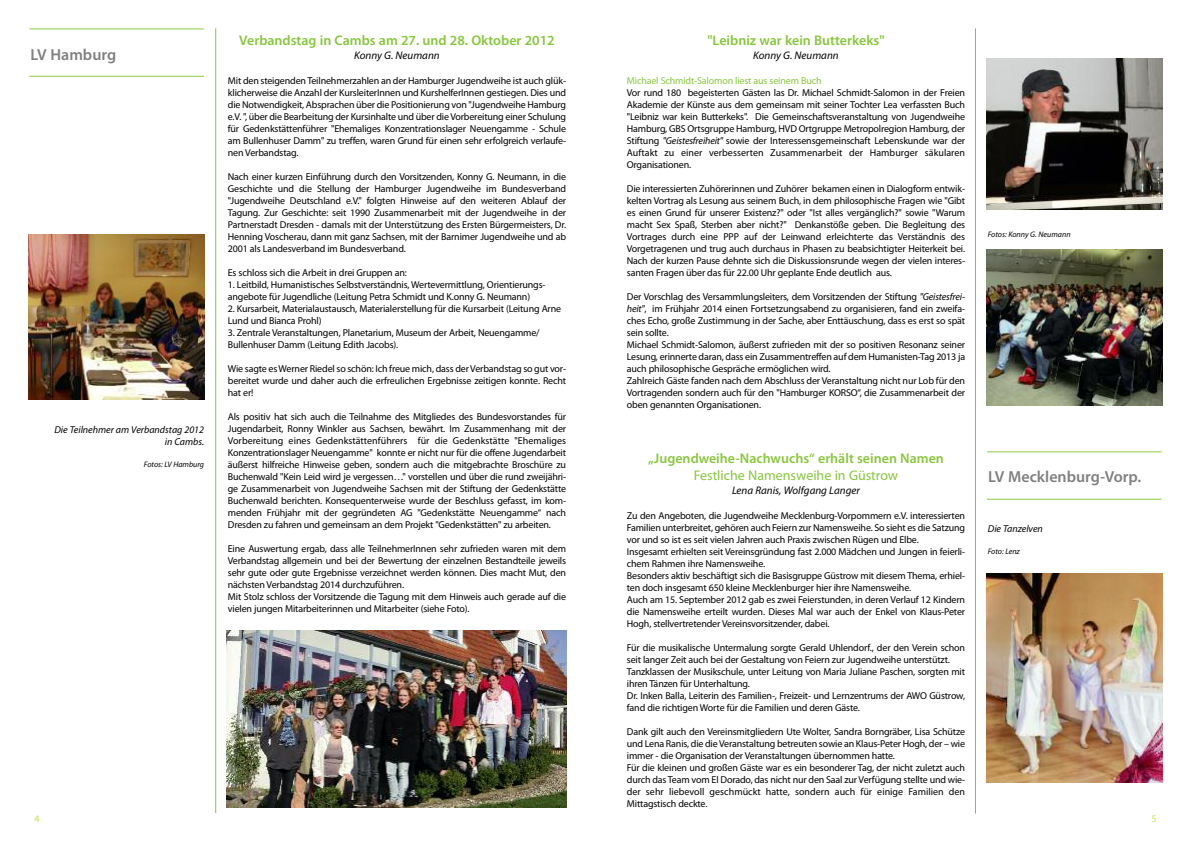
<style>
.page{position:relative;width:1191px;height:842px;background:#fff}
.page>*{position:absolute;margin:0;border:0;box-sizing:border-box;transform-origin:0 0}
.t1{font:600 16px "Myriad Pro";color:#808080}
.t2{font:600 14px "Myriad Pro";color:#88c63e}
.t3{font:14px "Myriad Pro";color:#88c63e}
.t4{font:italic 11px "Myriad Pro";color:#000}
.t5{font:10px/12px "Myriad Pro";letter-spacing:-.015em;color:#000}
.t6{font:italic 10px/12px "Myriad Pro";color:#000;text-align:right}
.t7{font:10px "Myriad Pro";letter-spacing:-.015em;color:#88c63e}
.t8{font:10px "Myriad Pro";color:#c0e845}
.t9{font:italic 8px "Myriad Pro";color:#000}
.s1{font-style:italic}
</style>
<div class="page">
<hr style="left:215px;top:28px;width:1px;height:785px;background:#88c63e">
<hr style="left:975px;top:28px;width:1px;height:786px;background:#88c63e">
<img style="left:986px;top:58px;width:176px;height:152px">
<img style="left:28px;top:234px;width:176px;height:165px">
<img style="left:227px;top:630px;width:340px;height:177px">
<img style="left:986px;top:250px;width:176px;height:156px">
<hr style="left:29px;top:29px;width:175px;height:1px;background:#8fca3d">
<hr style="left:29px;top:76px;width:175px;height:1px;background:#8fca3d">
<img style="left:986px;top:574px;width:176px;height:208px">
<hr style="left:987px;top:451px;width:174px;height:1px;background:#8fca3d">
<hr style="left:987px;top:499px;width:174px;height:1px;background:#8fca3d">
<h1 class="t1" style="left:30px;top:48px;width:87px">LV Hamburg</h1>
<p class="t6" style="left:54px;top:424px;width:151px">Die Teilnehmer am Verbandstag 2012 in Cambs.</p>
<p class="t9" style="left:144px;top:462px;width:62px">Fotos: LV Hamburg</p>
<h2 class="t2" style="left:239px;top:35px;width:317px">Verbandstag in Cambs am 27. und 28. Oktober 2012</h2>
<p class="t4" style="left:354px;top:52px;width:87px">Konny G. Neumann</p>
<p class="t5" style="left:228px;top:75px;width:340px;text-align:justify">Mit den steigendenTeilnehmerzahlen an der Hamburger Jugendweihe ist auch glük&shy;klicherweise die Anzahl der KursleiterInnen und KurshelferInnen gestiegen. Dies und die Notwendigkeit, Absprachen über die Positionierung von "Jugendweihe Hamburg e.V. ", über die Bearbeitung der Kursinhalte und über dieVorbereitung einer Schulung für Gedenkstättenführer "Ehemaliges Konzentrationslager Neuengamme - Schule am Bullenhuser Damm" zu treffen, waren Grund für einen sehr erfolgreich verlaufe&shy;nen Verbandstag.</p>
<p class="t5" style="left:228px;top:171px;width:340px;text-align:justify">Nach einer kurzen Einführung durch den Vorsitzenden, Konny G. Neumann, in die Geschichte und die Stellung der Hamburger Jugendweihe im Bundesverband "Jugendweihe Deutschland e.V." folgten Hinweise auf den weiteren Ablauf der Tagung. Zur Geschichte: seit 1990 Zusammenarbeit mit der Jugendweihe in der Partnerstadt Dresden - damals mit der Unterstützung des Ersten Bürgermeisters, Dr.<br>Henning Voscherau, dann mit ganz Sachsen, mit der Barnimer Jugendweihe und ab 2001 als Landesverband im Bundesverband.</p>
<p class="t5" style="left:228px;top:267px;width:181px">Es schloss sich die Arbeit in drei Gruppen an:</p>
<p class="t5" style="left:228px;top:279px;width:319px">1. Leitbild, Humanistisches Selbstverständnis, Wertevermittlung, Orientierungs&shy;angebote für Jugendliche (Leitung Petra Schmidt und K.onny G. Neumann)</p>
<p class="t5" style="left:228px;top:303px;width:335px">2. Kursarbeit, Materialaustausch, Materialerstellung für die Kursarbeit (Leitung Arne<br>Lund und Bianca Prohl)</p>
<p class="t5" style="left:228px;top:327px;width:313px">3. Zentrale Veranstaltungen, Planetarium, Museum der Arbeit, Neuengamme/<br>Bullenhuser Damm (Leitung Edith Jacobs).</p>
<p class="t5" style="left:228px;top:363px;width:340px;text-align:justify">Wie sagte esWerner Riedel so schön: Ich freue mich, dass derVerbandstag so gut vor&shy;bereitet wurde und daher auch die erfreulichen Ergebnisse zeitigen konnte. Recht hat er!</p>
<p class="t5" style="left:228px;top:411px;width:340px;text-align:justify">Als positiv hat sich auch die Teilnahme des Mitgliedes des Bundesvorstandes für Jugendarbeit, Ronny Winkler aus Sachsen, bewährt. Im Zusammenhang mit der Vorbereitung eines Gedenkstättenführers für die Gedenkstätte "Ehemaliges Konzentrationslager Neuengamme" konnte er nicht nur für die offene Jugendarbeit äußerst hilfreiche Hinweise geben, sondern auch die mitgebrachte Broschüre zu Buchenwald "Kein Leid wird je vergessen…" vorstellen und über die rund zweijähri&shy;ge Zusammenarbeit von Jugendweihe Sachsen mit der Stiftung der Gedenkstätte Buchenwald berichten. Konsequenterweise wurde der Beschluss gefasst, im kom&shy;menden Frühjahr mit der gegründeten AG "Gedenkstätte Neuengamme“ nach Dresden zu fahren und gemeinsam an dem Projekt "Gedenkstätten" zu arbeiten.</p>
<p class="t5" style="left:228px;top:543px;width:340px">Eine Auswertung ergab, dass alle TeilnehmerInnen sehr zufrieden waren mit dem Verbandstag allgemein und bei der Bewertung der einzelnen Bestandteile jeweils sehr gute oder gute Ergebnisse verzeichnet werden können. Dies macht Mut, den nächsten Verbandstag 2014 durchzuführen.<br>Mit Stolz schloss der Vorsitzende die Tagung mit dem Hinweis auch gerade auf die vielen jungen Mitarbeiterinnen und Mitarbeiter (siehe Foto).</p>
<h2 class="t2" style="left:707px;top:35px;width:179px">"Leibniz war kein Butterkeks"</h2>
<p class="t4" style="left:753px;top:52px;width:87px">Konny G. Neumann</p>
<p class="t7" style="left:627px;top:77px;width:196px">Michael Schmidt-Salomon liest aus seinem Buch</p>
<p class="t5" style="left:627px;top:87px;width:340px;text-align:justify">Vor rund 180 begeisterten Gästen las Dr. Michael Schmidt-Salomon in der Freien Akademie der Künste aus dem gemeinsam mit seiner Tochter Lea verfassten Buch "Leibniz war kein Butterkeks". Die Gemeinschaftsveranstaltung von Jugendweihe Hamburg, GBS Ortsgruppe Hamburg, HVD Ortgruppe Metropolregion Hamburg, der Stiftung <span class="s1">"Geistesfreiheit"</span> sowie der Interessensgemeinschaft Lebenskunde war der Auftakt zu einer verbesserten Zusammenarbeit der Hamburger säkularen Organisationen.</p>
<p class="t5" style="left:627px;top:183px;width:340px;text-align:justify">Die interessierten Zuhörerinnen und Zuhörer bekamen einen in Dialogform entwik&shy;kelten Vortrag als Lesung aus seinem Buch, in dem philosophische Fragen wie "Gibt es einen Grund für unserer Existenz?" oder "Ist alles vergänglich?" sowie "Warum macht Sex Spaß, Sterben aber nicht?" Denkanstöße geben. Die Begleitung des Vortrages durch eine PPP auf der Leinwand erleichterte das Verständnis des Vorgetragenen und trug auch durchaus in Phasen zu beabsichtigter Heiterkeit bei.<br>Nach der kurzen Pause dehnte sich die Diskussionsrunde wegen der vielen interes&shy;santen Fragen über das für 22.00 Uhr geplante Ende deutlich aus.</p>
<p class="t5" style="left:627px;top:291px;width:340px">Der Vorschlag des Versammlungsleiters, dem Vorsitzenden der Stiftung <span class="s1">"Geistesfrei&shy;heit"</span>, im Frühjahr 2014 einen Fortsetzungsabend zu organisieren, fand ein zweifa&shy;ches Echo, große Zustimmung in der Sache, aber Enttäuschung, dass es erst so spät sein sollte.<br>Michael Schmidt-Salomon, äußerst zufrieden mit der so positiven Resonanz seiner Lesung, erinnerte daran, dass ein Zusammentreffen auf dem Humanisten-Tag 2013 ja auch philosophische Gespräche ermöglichen wird.<br>Zahlreich Gäste fanden nach dem Abschluss der Veranstaltung nicht nur Lob für den Vortragenden sondern auch für den "Hamburger KORSO“, die Zusammenarbeit der oben genannten Organisationen.</p>
<h2 class="t2" style="left:648px;top:453px;width:297px">„Jugendweihe-Nachwuchs“ erhält seinen Namen</h2>
<h2 class="t3" style="left:693px;top:470px;width:206px">Festliche Namensweihe in Güstrow</h2>
<p class="t4" style="left:732px;top:486px;width:129px">Lena Ranis, Wolfgang Langer</p>
<p class="t5" style="left:627px;top:510px;width:340px">Zu den Angeboten, die Jugendweihe Mecklenburg-Vorpommern e.V. interessierten Familien unterbreitet, gehören auch Feiern zur Namensweihe. So sieht es die Satzung vor und so ist es seit vielen Jahren auch Praxis zwischen Rügen und Elbe.<br>Insgesamt erhielten seit Vereinsgründung fast 2.000 Mädchen und Jungen in feierli&shy;chem Rahmen ihre Namensweihe.<br>Besonders aktiv beschäftigt sich die Basisgruppe Güstrow mit diesem Thema, erhiel&shy;ten doch insgesamt 650 kleine Mecklenburger hier ihre Namensweihe.<br>Auch am 15. September 2012 gab es zwei Feierstunden, in deren Verlauf 12 Kindern die Namensweihe erteilt wurden. Dieses Mal war auch der Enkel von Klaus-Peter Hogh, stellvertretender Vereinsvorsitzender, dabei.</p>
<p class="t5" style="left:627px;top:642px;width:340px">Für die musikalische Untermalung sorgte Gerald Uhlendorf., der den Verein schon seit langer Zeit auch bei der Gestaltung von Feiern zur Jugendweihe unterstützt.<br>Tanzklassen der Musikschule, unter Leitung von Maria Juliane Paschen, sorgten mit ihren Tänzen für Unterhaltung.<br>Dr. Inken Balla, Leiterin des Familien-, Freizeit- und Lernzentrums der AWO Güstrow, fand die richtigen Worte für die Familien und deren Gäste.</p>
<p class="t5" style="left:627px;top:726px;width:340px">Dank gilt auch den Vereinsmitgliedern Ute Wolter, Sandra Borngräber, Lisa Schütze und Lena Ranis, die dieVeranstaltung betreuten sowie an Klaus-Peter Hogh, der – wie immer - die Organisation der Veranstaltungen übernommen hatte.<br>Für die kleinen und großen Gäste war es ein besonderer Tag, der nicht zuletzt auch durch das Team vom El Dorado, das nicht nur den Saal zur Verfügung stellte und wie&shy;der sehr liebevoll geschmückt hatte, sondern auch für einige Familien den Mittagstisch deckte.</p>
<p class="t9" style="left:987px;top:231px;width:84px">Fotos: Konny G. Neumann</p>
<h1 class="t1" style="left:988px;top:471px;width:155px">LV Mecklenburg-Vorp.</h1>
<p class="t6" style="left:987px;top:523px;width:57px">Die Tanzelven</p>
<p class="t9" style="left:987px;top:548px;width:34px">Foto: Lenz</p>
<p class="t8" style="left:34px;top:815px;width:7px">4</p>
<p class="t8" style="left:1151px;top:815px;width:7px">5</p>
</div>
